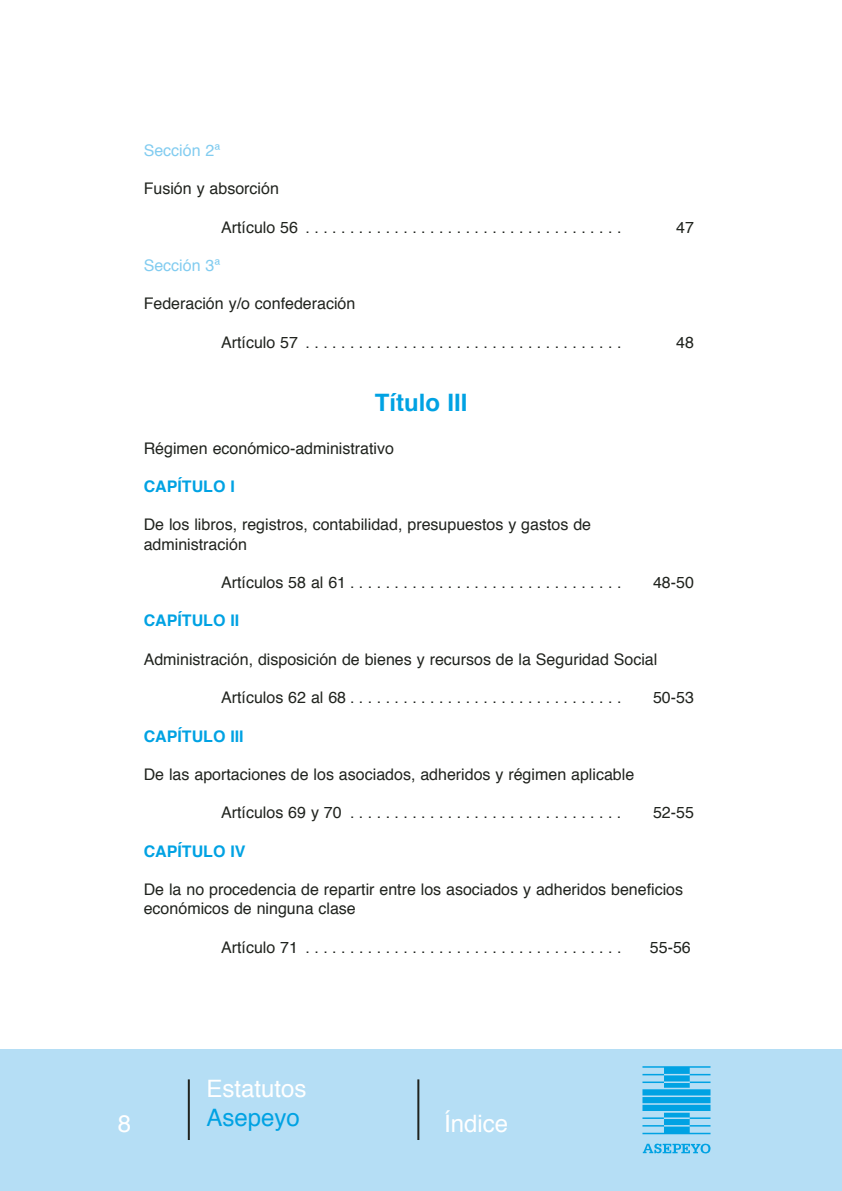
<style>
.page{position:relative;width:842px;height:1191px;background:#fff}
.page>*{position:absolute;margin:0;border:0;box-sizing:border-box;transform-origin:0 0}
.t1{font:24px "Helvetica";color:#fff}
.t2{font:700 24px "Helvetica";color:#00a2e3}
.t3{font:24px "Helvetica";color:#00a2e3}
.t4{font:16px/19.2px "Helvetica";color:#20231e}
.t5{font:700 16px "Helvetica";color:#00a2e3}
.t6{font:16px "Helvetica";color:#82ccf0}
</style>
<div class="page">
<div style="left:0;top:1049px;width:842px;height:141px;background:#b5def5"></div>
<hr style="left:417px;top:1079px;width:2px;height:61px;background:#20231e">
<hr style="left:188px;top:1079px;width:2px;height:61px;background:#20231e">
<svg style="left:642px;top:1066px;width:68px;height:68px"></svg>
<svg style="left:643px;top:1143px;width:67px;height:10px"></svg>
<p class="t6" style="left:144px;top:143px;width:78px">Sección 2ª</p>
<p class="t4" style="left:144px;top:180px;width:137px">Fusión y absorción</p>
<p class="t4" style="left:221px;top:219px;width:402px">Artículo 56 . . . . . . . . . . . . . . . . . . . . . . . . . . . . . . . . . . . .</p>
<p class="t4" style="left:676px;top:219px;width:19px">47</p>
<p class="t6" style="left:144px;top:259px;width:78px">Sección 3ª</p>
<p class="t4" style="left:144px;top:295px;width:213px">Federación y/o confederación</p>
<p class="t4" style="left:221px;top:334px;width:402px">Artículo 57 . . . . . . . . . . . . . . . . . . . . . . . . . . . . . . . . . . . .</p>
<p class="t4" style="left:676px;top:334px;width:19px">48</p>
<h1 class="t2" style="left:375px;top:393px;width:94px">Título III</h1>
<p class="t4" style="left:144px;top:439px;width:252px">Régimen económico-administrativo</p>
<p class="t5" style="left:144px;top:479px;width:93px">CAPÍTULO I</p>
<p class="t4" style="left:144px;top:516px;width:449px">De los libros, registros, contabilidad, presupuestos y gastos de administración</p>
<p class="t4" style="left:221px;top:574px;width:402px">Artículos 58 al 61 . . . . . . . . . . . . . . . . . . . . . . . . . . . . . . .</p>
<p class="t4" style="left:653px;top:574px;width:42px">48-50</p>
<p class="t5" style="left:144px;top:614px;width:97px">CAPÍTULO II</p>
<p class="t4" style="left:144px;top:651px;width:515px">Administración, disposición de bienes y recursos de la Seguridad Social</p>
<p class="t4" style="left:221px;top:689px;width:402px">Artículos 62 al 68 . . . . . . . . . . . . . . . . . . . . . . . . . . . . . . .</p>
<p class="t4" style="left:653px;top:689px;width:42px">50-53</p>
<p class="t5" style="left:144px;top:729px;width:102px">CAPÍTULO III</p>
<p class="t4" style="left:144px;top:766px;width:492px">De las aportaciones de los asociados, adheridos y régimen aplicable</p>
<p class="t4" style="left:221px;top:804px;width:402px">Artículos 69 y 70 . . . . . . . . . . . . . . . . . . . . . . . . . . . . . . .</p>
<p class="t4" style="left:653px;top:804px;width:42px">52-55</p>
<p class="t5" style="left:144px;top:844px;width:103px">CAPÍTULO IV</p>
<p class="t4" style="left:144px;top:881px;width:541px">De la no procedencia de repartir entre los asociados y adheridos beneficios económicos de ninguna clase</p>
<p class="t4" style="left:221px;top:939px;width:402px">Artículo 71 . . . . . . . . . . . . . . . . . . . . . . . . . . . . . . . . . . . .</p>
<p class="t4" style="left:650px;top:939px;width:42px">55-56</p>
<h1 class="t1" style="left:206px;top:1079px;width:102px">Estatutos</h1>
<h1 class="t3" style="left:206px;top:1107px;width:95px">Asepeyo</h1>
<h1 class="t1" style="left:118px;top:1114px;width:15px">8</h1>
<h1 class="t1" style="left:444px;top:1114px;width:66px">Índice</h1>
</div>
